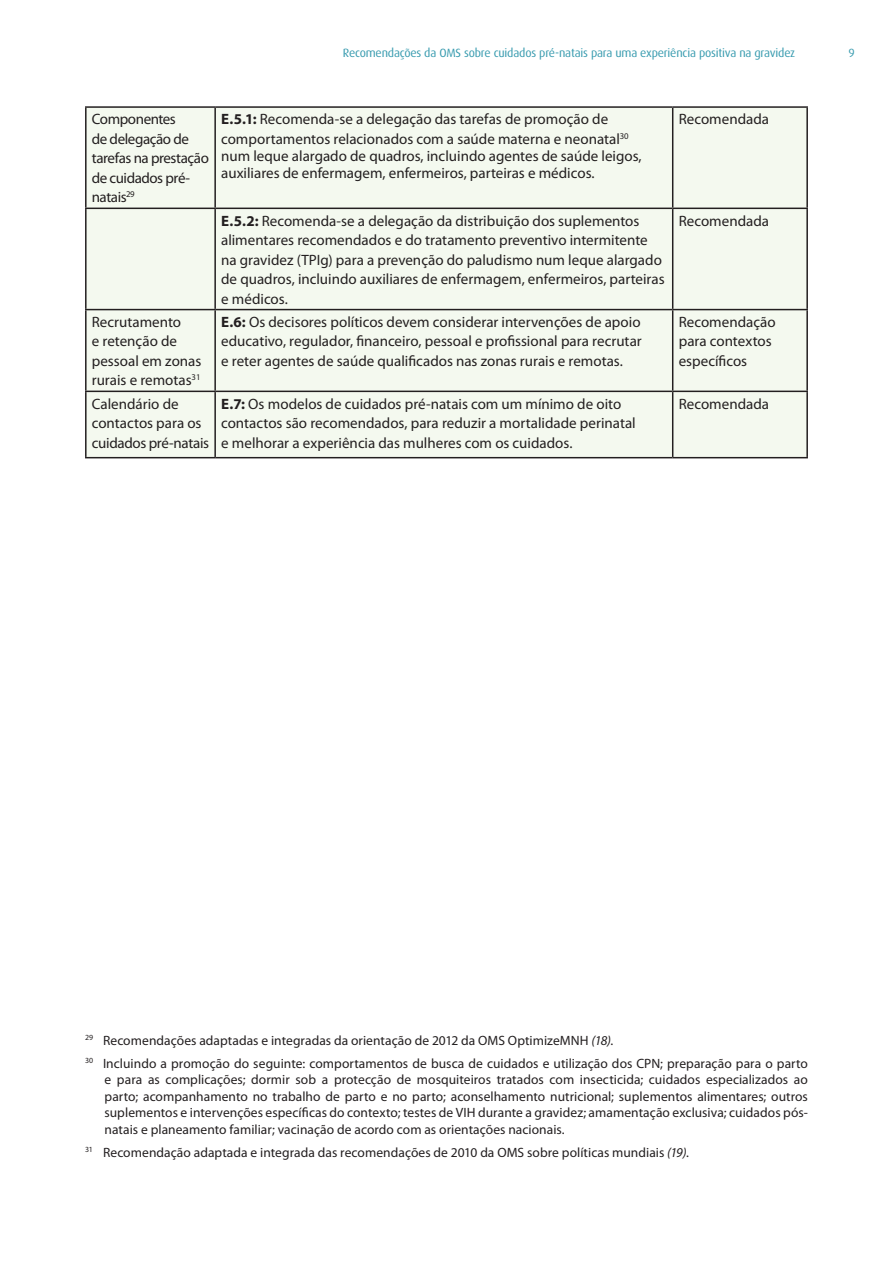
<style>
.page{position:relative;width:893px;height:1263px;background:#fff}
.page>*{position:absolute;margin:0;border:0;box-sizing:border-box;transform-origin:0 0}
.t1{font:15px/19.5px "Myriad Pro";color:#231f20}
.t2{font:15px/19.5px "Myriad Pro";letter-spacing:-.03em;color:#231f20}
.Footnote_text{font:13.5px/16.5px "Myriad Pro";letter-spacing:.005em;color:#231f20;text-align:justify}
.t3{font:12px "Dax Pro";letter-spacing:-.015em;color:#369aae}
.s1{font-weight:700}
.s2{font-style:italic}
</style>
<div class="page">
<div style="left:87px;top:108px;width:719px;height:349px;background:#f4f9ef"></div>
<hr style="left:85px;top:106px;width:130px;height:2px;background:#231f20">
<hr style="left:85px;top:108px;width:2px;height:100px;background:#231f20">
<hr style="left:215px;top:106px;width:458px;height:2px;background:#231f20">
<hr style="left:214px;top:108px;width:2px;height:100px;background:#231f20">
<hr style="left:673px;top:106px;width:135px;height:2px;background:#231f20">
<hr style="left:672px;top:108px;width:1px;height:100px;background:#231f20">
<hr style="left:806px;top:108px;width:2px;height:100px;background:#231f20">
<hr style="left:85px;top:208px;width:130px;height:1px;background:#231f20">
<hr style="left:85px;top:209px;width:2px;height:100px;background:#231f20">
<hr style="left:215px;top:208px;width:458px;height:1px;background:#231f20">
<hr style="left:214px;top:209px;width:2px;height:100px;background:#231f20">
<hr style="left:673px;top:208px;width:135px;height:1px;background:#231f20">
<hr style="left:672px;top:209px;width:1px;height:100px;background:#231f20">
<hr style="left:806px;top:209px;width:2px;height:100px;background:#231f20">
<hr style="left:85px;top:309px;width:130px;height:1px;background:#231f20">
<hr style="left:85px;top:310px;width:2px;height:81px;background:#231f20">
<hr style="left:215px;top:309px;width:458px;height:1px;background:#231f20">
<hr style="left:214px;top:310px;width:2px;height:81px;background:#231f20">
<hr style="left:673px;top:309px;width:135px;height:1px;background:#231f20">
<hr style="left:672px;top:310px;width:1px;height:81px;background:#231f20">
<hr style="left:806px;top:310px;width:2px;height:81px;background:#231f20">
<hr style="left:85px;top:391px;width:130px;height:1px;background:#231f20">
<hr style="left:85px;top:392px;width:2px;height:65px;background:#231f20">
<hr style="left:215px;top:391px;width:458px;height:1px;background:#231f20">
<hr style="left:214px;top:392px;width:2px;height:65px;background:#231f20">
<hr style="left:673px;top:391px;width:135px;height:1px;background:#231f20">
<hr style="left:672px;top:392px;width:1px;height:65px;background:#231f20">
<hr style="left:806px;top:392px;width:2px;height:65px;background:#231f20">
<hr style="left:85px;top:457px;width:130px;height:1px;background:#231f20">
<hr style="left:215px;top:457px;width:458px;height:1px;background:#231f20">
<hr style="left:673px;top:457px;width:135px;height:1px;background:#231f20">
<p class="t3" style="left:343px;top:45px;width:454px">Recomendações da OMS sobre cuidados pré-natais para uma experiência positiva na gravidez</p>
<p class="t3" style="left:848px;top:45px;width:8px">9</p>
<p class="t2" style="left:92px;top:109px;width:119px">Componentes<br>de delegação de tarefas na prestação de cuidados pré&shy;natais<sup>29</sup></p>
<p class="t1" style="left:221px;top:109px;width:409px"><span class="s1">E.5.1:</span> Recomenda-se a delegação das tarefas de promoção de comportamentos relacionados com a saúde materna e neonatal<sup>30</sup></p>
<p class="t1" style="left:221px;top:147px;width:422px;line-height:17.2px">num leque alargado de quadros, incluindo agentes de saúde leigos, auxiliares de enfermagem, enfermeiros, parteiras e médicos.</p>
<p class="t1" style="left:679px;top:109px;width:92px">Recomendada</p>
<p class="t1" style="left:221px;top:211px;width:445px"><span class="s1">E.5.2:</span> Recomenda-se a delegação da distribuição dos suplementos alimentares recomendados e do tratamento preventivo intermitente na gravidez (TPIg) para a prevenção do paludismo num leque alargado de quadros, incluindo auxiliares de enfermagem, enfermeiros, parteiras e médicos.</p>
<p class="t1" style="left:679px;top:211px;width:92px">Recomendada</p>
<p class="t1" style="left:92px;top:312px;width:111px">Recrutamento<br>e retenção de pessoal em zonas rurais e remotas<sup>31</sup></p>
<p class="t1" style="left:221px;top:312px;width:422px;text-align:justify"><span class="s1">E.6:</span> Os decisores políticos devem considerar intervenções de apoio educativo, regulador, financeiro, pessoal e profissional para recrutar e reter agentes de saúde qualificados nas zonas rurais e remotas.</p>
<p class="t1" style="left:679px;top:312px;width:98px">Recomendação para contextos específicos</p>
<p class="t1" style="left:92px;top:394px;width:119px">Calendário de contactos para os cuidados pré-natais</p>
<p class="t1" style="left:221px;top:394px;width:416px"><span class="s1">E.7:</span> Os modelos de cuidados pré-natais com um mínimo de oito contactos são recomendados, para reduzir a mortalidade perinatal e melhorar a experiência das mulheres com os cuidados.</p>
<p class="t1" style="left:679px;top:394px;width:92px">Recomendada</p>
<p class="Footnote_text" style="left:85px;top:1032px;width:530px"><sup>29</sup> Recomendações adaptadas e integradas da orientação de 2012 da OMS OptimizeMNH <span class="s2">(18)</span>.</p>
<p class="Footnote_text" style="left:105px;top:1055px;width:705px;text-indent:-20px"><sup>30</sup> Incluindo a promoção do seguinte: comportamentos de busca de cuidados e utilização dos CPN; preparação para o parto e para as complicações; dormir sob a protecção de mosquiteiros tratados com insecticida; cuidados especializados ao parto; acompanhamento no trabalho de parto e no parto; aconselhamento nutricional; suplementos alimentares; outros suplementos e intervenções específicas do contexto; testes de VIH durante a gravidez; amamentação exclusiva; cuidados pós&shy;natais e planeamento familiar; vacinação de acordo com as orientações nacionais.</p>
<p class="Footnote_text" style="left:85px;top:1143px;width:605px"><sup>31</sup> Recomendação adaptada e integrada das recomendações de 2010 da OMS sobre políticas mundiais <span class="s2">(19)</span>.</p>
</div>
